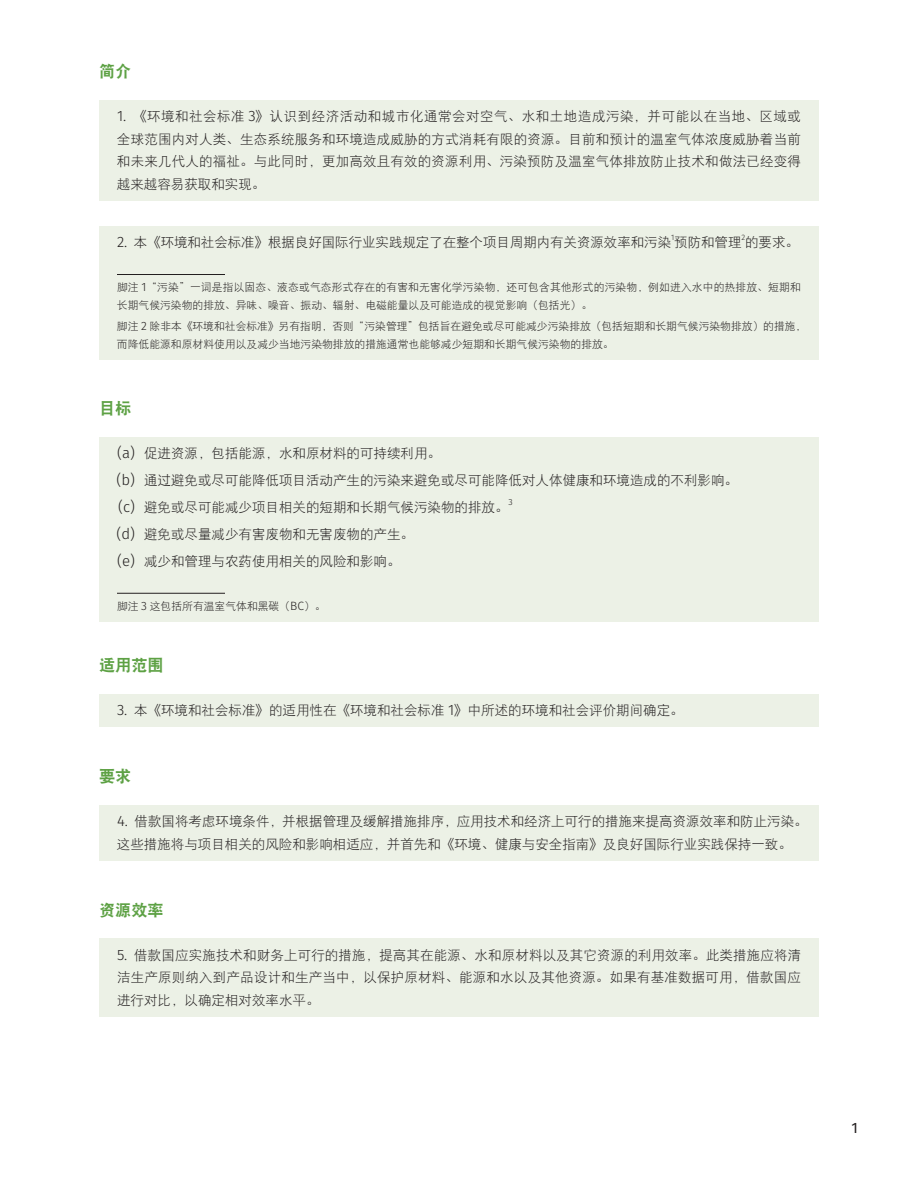
<style>
.page{position:relative;width:918px;height:1188px;background:#fff}
.page>*{position:absolute;margin:0;border:0;box-sizing:border-box;transform-origin:0 0}
.t1{font:16.2px "DFP Hei W9";color:#5da144}
.t2{font:15px "Fira Sans";color:#231f20}
.t3{font:13.5px/22.5px "DFP Hei W3";color:#231f20}
.t4{font:10.8px/18px "DFP Hei W3";color:#231f20}
.t5{font:300 8.7px "Fira Sans";color:#231f20}
.t6{font:300 7.8px "Fira Sans";color:#231f20}
.s1{font-family:"Fira Sans";font-weight:300;font-size:15px}
.s2{font-family:"Fira Sans";font-weight:300;font-size:12px}
</style>
<div class="page">
<div style="left:99px;top:100px;width:720px;height:101px;background:#ecf1e6"></div>
<div style="left:99px;top:226px;width:720px;height:44px;background:#ecf1e6"></div>
<div style="left:99px;top:264px;width:720px;height:57px;background:#ecf1e6"></div>
<hr style="left:117px;top:274px;width:108px;height:1px;background:#231f20">
<div style="left:99px;top:303px;width:720px;height:57px;background:#ecf1e6"></div>
<div style="left:99px;top:437px;width:720px;height:33px;background:#ecf1e6"></div>
<div style="left:99px;top:464px;width:720px;height:33px;background:#ecf1e6"></div>
<div style="left:99px;top:491px;width:720px;height:33px;background:#ecf1e6"></div>
<div style="left:99px;top:518px;width:720px;height:33px;background:#ecf1e6"></div>
<div style="left:99px;top:545px;width:720px;height:42px;background:#ecf1e6"></div>
<div style="left:99px;top:583px;width:720px;height:39px;background:#ecf1e6"></div>
<hr style="left:117px;top:593px;width:108px;height:1px;background:#231f20">
<div style="left:99px;top:694px;width:720px;height:33px;background:#ecf1e6"></div>
<div style="left:99px;top:805px;width:720px;height:56px;background:#ecf1e6"></div>
<div style="left:99px;top:939px;width:720px;height:78px;background:#ecf1e6"></div>
<p class="t1" style="left:99px;top:63px;width:34px">简介</p>
<p class="t3" style="left:117px;top:105px;width:686px;text-align:justify"><span class="s1">1.</span> 《环境和社会标准 <span class="s1">3</span>》认识到经济活动和城市化通常会对空气、水和土地造成污染，并可能以在当地、区域或全球范围内对人类、生态系统服务和环境造成威胁的方式消耗有限的资源。目前和预计的温室气体浓度威胁着当前和未来几代人的福祉。与此同时，更加高效且有效的资源利用、污染预防及温室气体排放防止技术和做法已经变得越来越容易获取和实现。</p>
<p class="t6" style="left:671px;top:232px;width:5px">1</p>
<p class="t6" style="left:741px;top:232px;width:5px">2</p>
<p class="t3" style="left:117px;top:231px;width:684px"><span class="s1">2.</span> 本《环境和社会标准》根据良好国际行业实践规定了在整个项目周期内有关资源效率和污染预防和管理的要求。</p>
<p class="t4" style="left:117px;top:278px;width:685px">脚注 <span class="s2">1</span>“污染”一词是指以固态、液态或气态形式存在的有害和无害化学污染物，还可包含其他形式的污染物，例如进入水中的热排放、短期和长期气候污染物的排放、异味、噪音、振动、辐射、电磁能量以及可能造成的视觉影响（包括光）。</p>
<p class="t4" style="left:117px;top:317px;width:691px">脚注 <span class="s2">2</span> 除非本《环境和社会标准》另有指明，否则“污染管理”包括旨在避免或尽可能减少污染排放（包括短期和长期气候污染物排放）的措施，而降低能源和原材料使用以及减少当地污染物排放的措施通常也能够减少短期和长期气候污染物的排放。</p>
<p class="t1" style="left:99px;top:399px;width:34px">目标</p>
<p class="t3" style="left:117px;top:439px;width:623px;line-height:27px"><span class="s1">(a)</span> 促进资源，包括能源，水和原材料的可持续利用。<br><span class="s1">(b)</span> 通过避免或尽可能降低项目活动产生的污染来避免或尽可能降低对人体健康和环境造成的不利影响。<span class="s1">(c)</span> 避免或尽可能减少项目相关的短期和长期气候污染物的排放。</p>
<p class="t5" style="left:508px;top:495px;width:6px">3</p>
<p class="t3" style="left:117px;top:520px;width:299px;line-height:27px"><span class="s1">(d)</span> 避免或尽量减少有害废物和无害废物的产生。<span class="s1">(e)</span> 减少和管理与农药使用相关的风险和影响。</p>
<p class="t4" style="left:117px;top:597px;width:210px">脚注 <span class="s2">3</span> 这包括所有温室气体和黑碳（<span class="s2">BC</span>）。</p>
<p class="t1" style="left:99px;top:657px;width:66px">适用范围</p>
<p class="t3" style="left:117px;top:699px;width:568px"><span class="s1">3.</span> 本《环境和社会标准》的适用性在《环境和社会标准 <span class="s1">1</span>》中所述的环境和社会评价期间确定。</p>
<p class="t1" style="left:99px;top:768px;width:34px">要求</p>
<p class="t3" style="left:117px;top:810px;width:692px"><span class="s1">4.</span> 借款国将考虑环境条件，并根据管理及缓解措施排序，应用技术和经济上可行的措施来提高资源效率和防止污染。这些措施将与项目相关的风险和影响相适应，并首先和《环境、健康与安全指南》及良好国际行业实践保持一致。</p>
<p class="t1" style="left:99px;top:901px;width:66px">资源效率</p>
<p class="t3" style="left:117px;top:943px;width:686px;text-align:justify"><span class="s1">5.</span> 借款国应实施技术和财务上可行的措施，提高其在能源、水和原材料以及其它资源的利用效率。此类措施应将清洁生产原则纳入到产品设计和生产当中，以保护原材料、能源和水以及其他资源。如果有基准数据可用，借款国应进行对比，以确定相对效率水平。</p>
<p class="t2" style="left:851px;top:1118px;width:8px">1</p>
</div>
